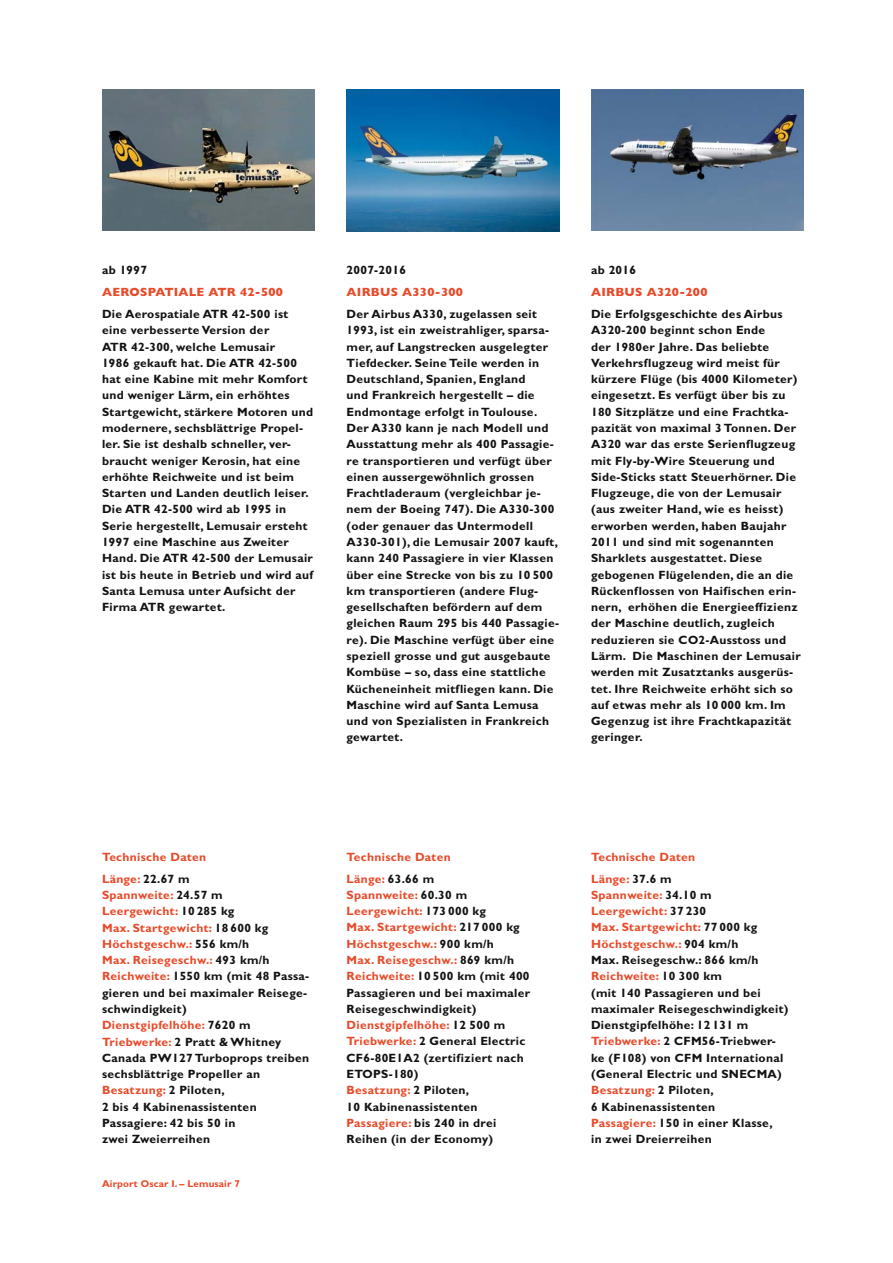
<style>
.page{position:relative;width:893px;height:1263px;background:#fff}
.page>*{position:absolute;margin:0;border:0;box-sizing:border-box;transform-origin:0 0}
.t1{font:700 12px/16.4px "Gill Sans MT Pro";letter-spacing:.025em;color:#121212}
.t2{font:700 12px/21.8px "Gill Sans MT Pro";letter-spacing:.025em;color:#e74b2a}
.t3{font:800 12px "Gill Sans MT Pro";letter-spacing:.025em;color:#e74b2a}
.t4{font:700 9.9px "Gill Sans MT Pro";letter-spacing:.01em;color:#e74b2a}
.s1{color:#121212}
.s2{color:#e74b2a}
</style>
<div class="page">
<img style="left:102px;top:89px;width:213px;height:142px">
<img style="left:347px;top:89px;width:212px;height:142px">
<img style="left:591px;top:89px;width:213px;height:142px">
<p class="t1" style="left:102px;top:262px;width:47px">ab 1997</p>
<p class="t3" style="left:102px;top:285px;width:182px">AEROSPATIALE ATR 42-500</p>
<p class="t1" style="left:102px;top:305px;width:213px">Die Aerospatiale ATR 42-500 ist eine verbesserte Version der<br>ATR 42-300, welche Lemusair<br>1986 gekauft hat. Die ATR 42-500 hat eine Kabine mit mehr Komfort und weniger Lärm, ein erhöhtes<br>Startgewicht, stärkere Motoren und modernere, sechsblättrige Propel&shy;ler. Sie ist deshalb schneller, ver&shy;braucht weniger Kerosin, hat eine erhöhte Reichweite und ist beim<br>Starten und Landen deutlich leiser.<br>Die ATR 42-500 wird ab 1995 in<br>Serie hergestellt, Lemusair ersteht<br>1997 eine Maschine aus Zweiter<br>Hand. Die ATR 42-500 der Lemusair ist bis heute in Betrieb und wird auf<br>Santa Lemusa unter Aufsicht der<br>Firma ATR gewartet.</p>
<p class="t1" style="left:347px;top:262px;width:61px">2007-2016</p>
<p class="t3" style="left:347px;top:285px;width:118px">AIRBUS A330-300</p>
<p class="t1" style="left:347px;top:305px;width:214px">Der Airbus A330, zugelassen seit 1993, ist ein zweistrahliger, sparsa&shy;mer, auf Langstrecken ausgelegter Tiefdecker. Seine Teile werden in Deutschland, Spanien, England<br>und Frankreich hergestellt – die Endmontage erfolgt in Toulouse.<br>Der A330 kann je nach Modell und Ausstattung mehr als 400 Passagie&shy;re transportieren und verfügt über einen aussergewöhnlich grossen Frachtladeraum (vergleichbar je&shy;nem der Boeing 747). Die A330-300 (oder genauer das Untermodell A330-301), die Lemusair 2007 kauft, kann 240 Passagiere in vier Klassen über eine Strecke von bis zu 10 500 km transportieren (andere Flug&shy;gesellschaften befördern auf dem gleichen Raum 295 bis 440 Passagie&shy;re). Die Maschine verfügt über eine speziell grosse und gut ausgebaute Kombüse – so, dass eine stattliche Kücheneinheit mitfliegen kann. Die Maschine wird auf Santa Lemusa und von Spezialisten in Frankreich gewartet.</p>
<p class="t1" style="left:591px;top:262px;width:47px">ab 2016</p>
<p class="t3" style="left:591px;top:285px;width:118px">AIRBUS A320-200</p>
<p class="t1" style="left:591px;top:305px;width:211px">Die Erfolgsgeschichte des Airbus<br>A320-200 beginnt schon Ende<br>der 1980er Jahre. Das beliebte<br>Verkehrsflugzeug wird meist für kürzere Flüge (bis 4000 Kilometer) eingesetzt. Es verfügt über bis zu<br>180 Sitzplätze und eine Frachtka&shy;pazität von maximal 3 Tonnen. Der<br>A320 war das erste Serienflugzeug mit Fly-by-Wire Steuerung und<br>Side-Sticks statt Steuerhörner. Die<br>Flugzeuge, die von der Lemusair (aus zweiter Hand, wie es heisst) erworben werden, haben Baujahr<br>2011 und sind mit sogenannten<br>Sharklets ausgestattet. Diese gebogenen Flügelenden, die an die<br>Rückenflossen von Haifischen erin&shy;nern, erhöhen die Energieeffizienz der Maschine deutlich, zugleich reduzieren sie CO2-Ausstoss und<br>Lärm. Die Maschinen der Lemusair werden mit Zusatztanks ausgerüs&shy;tet. Ihre Reichweite erhöht sich so auf etwas mehr als 10 000 km. Im<br>Gegenzug ist ihre Frachtkapazität geringer.</p>
<p class="t2" style="left:102px;top:846px;width:106px">Technische Daten<br>Länge: <span class="s1">22.67 m</span></p>
<p class="t1" style="left:102px;top:886px;width:209px"><span class="s2">Spannweite:</span> 24.57 m<br><span class="s2">Leergewicht:</span> 10 285 kg<br><span class="s2">Max. Startgewicht:</span> 18 600 kg<br><span class="s2">Höchstgeschw.:</span> 556 km/h<br><span class="s2">Max. Reisegeschw.:</span> 493 km/h<br><span class="s2">Reichweite:</span> 1550 km (mit 48 Passa&shy;gieren und bei maximaler Reisege&shy;schwindigkeit)<br><span class="s2">Dienstgipfelhöhe:</span> 7620 m<br><span class="s2">Triebwerke:</span> 2 Pratt &amp; Whitney<br>Canada PW127 Turboprops treiben sechsblättrige Propeller an<br><span class="s2">Besatzung:</span> 2 Piloten,<br>2 bis 4 Kabinenassistenten<br>Passagiere: 42 bis 50 in<br>zwei Zweierreihen</p>
<p class="t4" style="left:102px;top:1177px;width:139px">Airport Oscar I. – Lemusair 7</p>
<p class="t2" style="left:347px;top:846px;width:106px">Technische Daten<br>Länge: <span class="s1">63.66 m</span></p>
<p class="t1" style="left:347px;top:886px;width:185px"><span class="s2">Spannweite:</span> 60.30 m<br><span class="s2">Leergewicht:</span> 173 000 kg<br><span class="s2">Max. Startgewicht:</span> 217 000 kg<br><span class="s2">Höchstgeschw.:</span> 900 km/h<br><span class="s2">Max. Reisegeschw.:</span> 869 km/h<br><span class="s2">Reichweite:</span> 10 500 km (mit 400<br>Passagieren und bei maximaler<br>Reisegeschwindigkeit)<br><span class="s2">Dienstgipfelhöhe:</span> 12 500 m<br><span class="s2">Triebwerke:</span> 2 General Electric<br>CF6-80E1A2 (zertifiziert nach<br>ETOPS-180)<br><span class="s2">Besatzung:</span> 2 Piloten,<br>10 Kabinenassistenten<br><span class="s2">Passagiere:</span> bis 240 in drei<br>Reihen (in der Economy)</p>
<p class="t2" style="left:591px;top:846px;width:106px">Technische Daten<br>Länge: <span class="s1">37.6 m</span></p>
<p class="t1" style="left:591px;top:886px;width:199px"><span class="s2">Spannweite:</span> 34.10 m<br><span class="s2">Leergewicht:</span> 37 230<br><span class="s2">Max. Startgewicht:</span> 77 000 kg<br><span class="s2">Höchstgeschw.:</span> 904 km/h<br>Max. Reisegeschw.: 866 km/h<br><span class="s2">Reichweite:</span> 10 300 km<br>(mit 140 Passagieren und bei maximaler Reisegeschwindigkeit)<br>Dienstgipfelhöhe: 12 131 m<br><span class="s2">Triebwerke:</span> 2 CFM56-Triebwer&shy;ke (F108) von CFM International (General Electric und SNECMA)<br><span class="s2">Besatzung:</span> 2 Piloten,<br>6 Kabinenassistenten<br><span class="s2">Passagiere:</span> 150 in einer Klasse,<br>in zwei Dreierreihen</p>
</div>
